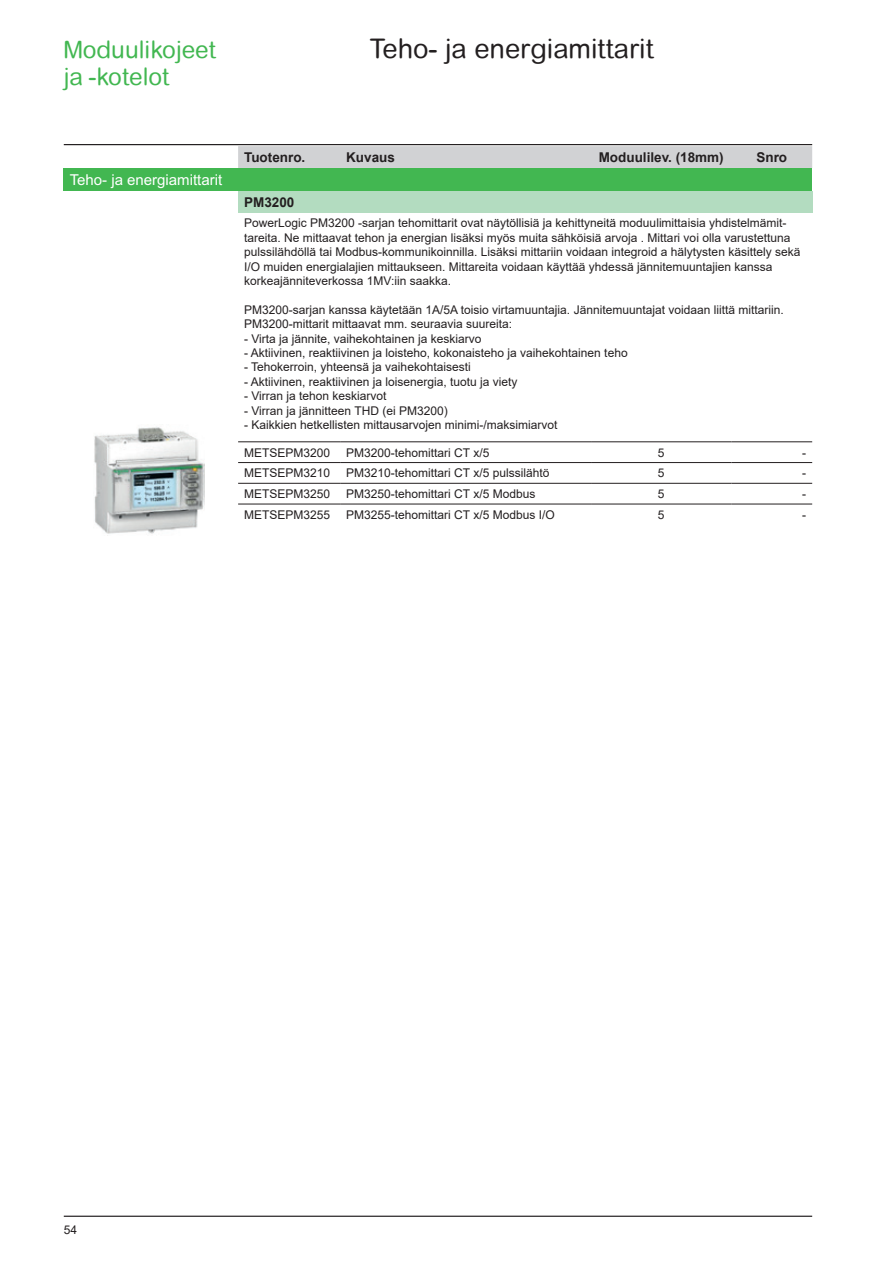
<style>
.page{position:relative;width:893px;height:1263px;background:#fff}
.page>*{position:absolute;margin:0;border:0;box-sizing:border-box;transform-origin:0 0}
._0_TitleLev1{font:27px "Arial Rounded MT";color:#231f20}
.t1{font:24px/27px "Arial Rounded MT";color:#42b751}
.Otsikko_taulukko{font:15px "Arial MT Pro";color:#fff}
.t2{font:700 13.5px "Arial";color:#231f20}
.Tuotenro{font:12px/14.4px "Arial";color:#231f20}
.Snro{font:12px "Arial";color:#231f20}
</style>
<div class="page">
<hr style="left:64px;top:144px;width:748px;height:1px;background:#231f20">
<hr style="left:64px;top:1215px;width:748px;height:2px;background:#231f20">
<div style="left:238px;top:146px;width:574px;height:22px;background:#d1d2d4"></div>
<div style="left:64px;top:168px;width:748px;height:23px;background:#42b751"></div>
<div style="left:238px;top:191px;width:574px;height:22px;background:#b3dcc0"></div>
<hr style="left:238px;top:441px;width:102px;height:1px;background:#231f20">
<hr style="left:340px;top:441px;width:251px;height:1px;background:#231f20">
<hr style="left:591px;top:441px;width:140px;height:1px;background:#231f20">
<hr style="left:731px;top:441px;width:81px;height:1px;background:#231f20">
<hr style="left:238px;top:462px;width:102px;height:1px;background:#231f20">
<hr style="left:340px;top:462px;width:251px;height:1px;background:#231f20">
<hr style="left:591px;top:462px;width:140px;height:1px;background:#231f20">
<hr style="left:731px;top:462px;width:81px;height:1px;background:#231f20">
<hr style="left:238px;top:483px;width:102px;height:1px;background:#231f20">
<hr style="left:340px;top:483px;width:251px;height:1px;background:#231f20">
<hr style="left:591px;top:483px;width:140px;height:1px;background:#231f20">
<hr style="left:731px;top:483px;width:81px;height:1px;background:#231f20">
<hr style="left:238px;top:504px;width:102px;height:1px;background:#231f20">
<hr style="left:340px;top:504px;width:251px;height:1px;background:#231f20">
<hr style="left:591px;top:504px;width:140px;height:1px;background:#231f20">
<hr style="left:731px;top:504px;width:81px;height:1px;background:#231f20">
<img style="left:94px;top:427px;width:110px;height:107px">
<h2 class="t1" style="left:64px;top:36px;width:154px">Moduulikojeet ja -kotelot</h2>
<p class="_0_TitleLev1" style="left:370px;top:30px;width:285px">Teho- ja energiamittarit</p>
<p class="Otsikko_taulukko" style="left:70px;top:171px;width:154px">Teho- ja energiamittarit</p>
<p class="t2" style="left:244px;top:148px;width:63px">Tuotenro.</p>
<p class="t2" style="left:346px;top:148px;width:50px">Kuvaus</p>
<p class="t2" style="left:599px;top:148px;width:127px">Moduulilev. (18mm)</p>
<p class="t2" style="left:756px;top:148px;width:32px">Snro</p>
<p class="t2" style="left:244px;top:192px;width:52px">PM3200</p>
<p class="Tuotenro" style="left:244px;top:216px;width:558px">PowerLogic PM3200 -sarjan tehomittarit ovat näytöllisiä ja kehittyneitä moduulimittaisia yhdistelmämit&shy;tareita. Ne mittaavat tehon ja energian lisäksi myös muita sähköisiä arvoja . Mittari voi olla varustettuna pulssilähdöllä tai Modbus-kommunikoinnilla. Lisäksi mittariin voidaan integroid a hälytysten käsittely sekä I/O muiden energialajien mittaukseen. Mittareita voidaan käyttää yhdessä jännitemuuntajien kanssa korkeajänniteverkossa 1MV:iin saakka.</p>
<p class="Tuotenro" style="left:244px;top:302px;width:541px">PM3200-sarjan kanssa käytetään 1A/5A toisio virtamuuntajia. Jännitemuuntajat voidaan liittä mittariin.<br>PM3200-mittarit mittaavat mm. seuraavia suureita:</p>
<p class="Tuotenro" style="left:244px;top:331px;width:239px">- Virta ja jännite, vaihekohtainen ja keskiarvo</p>
<p class="Tuotenro" style="left:244px;top:346px;width:385px">- Aktiivinen, reaktiivinen ja loisteho, kokonaisteho ja vaihekohtainen teho</p>
<p class="Tuotenro" style="left:244px;top:360px;width:228px">- Tehokerroin, yhteensä ja vaihekohtaisesti</p>
<p class="Tuotenro" style="left:244px;top:374px;width:275px">- Aktiivinen, reaktiivinen ja loisenergia, tuotu ja viety</p>
<p class="Tuotenro" style="left:244px;top:389px;width:144px">- Virran ja tehon keskiarvot</p>
<p class="Tuotenro" style="left:244px;top:403px;width:205px">- Virran ja jännitteen THD (ei PM3200)</p>
<p class="Tuotenro" style="left:244px;top:418px;width:315px">- Kaikkien hetkellisten mittausarvojen minimi-/maksimiarvot</p>
<p class="Tuotenro" style="left:244px;top:445px;width:88px">METSEPM3200</p>
<p class="Tuotenro" style="left:346px;top:445px;width:145px">PM3200-tehomittari CT x/5</p>
<p class="Tuotenro" style="left:658px;top:445px;width:8px">5</p>
<p class="Snro" style="left:802px;top:444px;width:5px">-</p>
<p class="Tuotenro" style="left:244px;top:466px;width:88px">METSEPM3210</p>
<p class="Tuotenro" style="left:346px;top:466px;width:205px">PM3210-tehomittari CT x/5 pulssilähtö</p>
<p class="Tuotenro" style="left:658px;top:466px;width:8px">5</p>
<p class="Snro" style="left:802px;top:465px;width:5px">-</p>
<p class="Tuotenro" style="left:244px;top:486px;width:88px">METSEPM3250</p>
<p class="Tuotenro" style="left:346px;top:486px;width:191px">PM3250-tehomittari CT x/5 Modbus</p>
<p class="Tuotenro" style="left:658px;top:486px;width:8px">5</p>
<p class="Snro" style="left:802px;top:485px;width:5px">-</p>
<p class="Tuotenro" style="left:244px;top:507px;width:88px">METSEPM3255</p>
<p class="Tuotenro" style="left:346px;top:507px;width:210px">PM3255-tehomittari CT x/5 Modbus I/O</p>
<p class="Tuotenro" style="left:658px;top:507px;width:8px">5</p>
<p class="Snro" style="left:802px;top:506px;width:5px">-</p>
<p class="Tuotenro" style="left:64px;top:1222px;width:15px">54</p>
</div>
